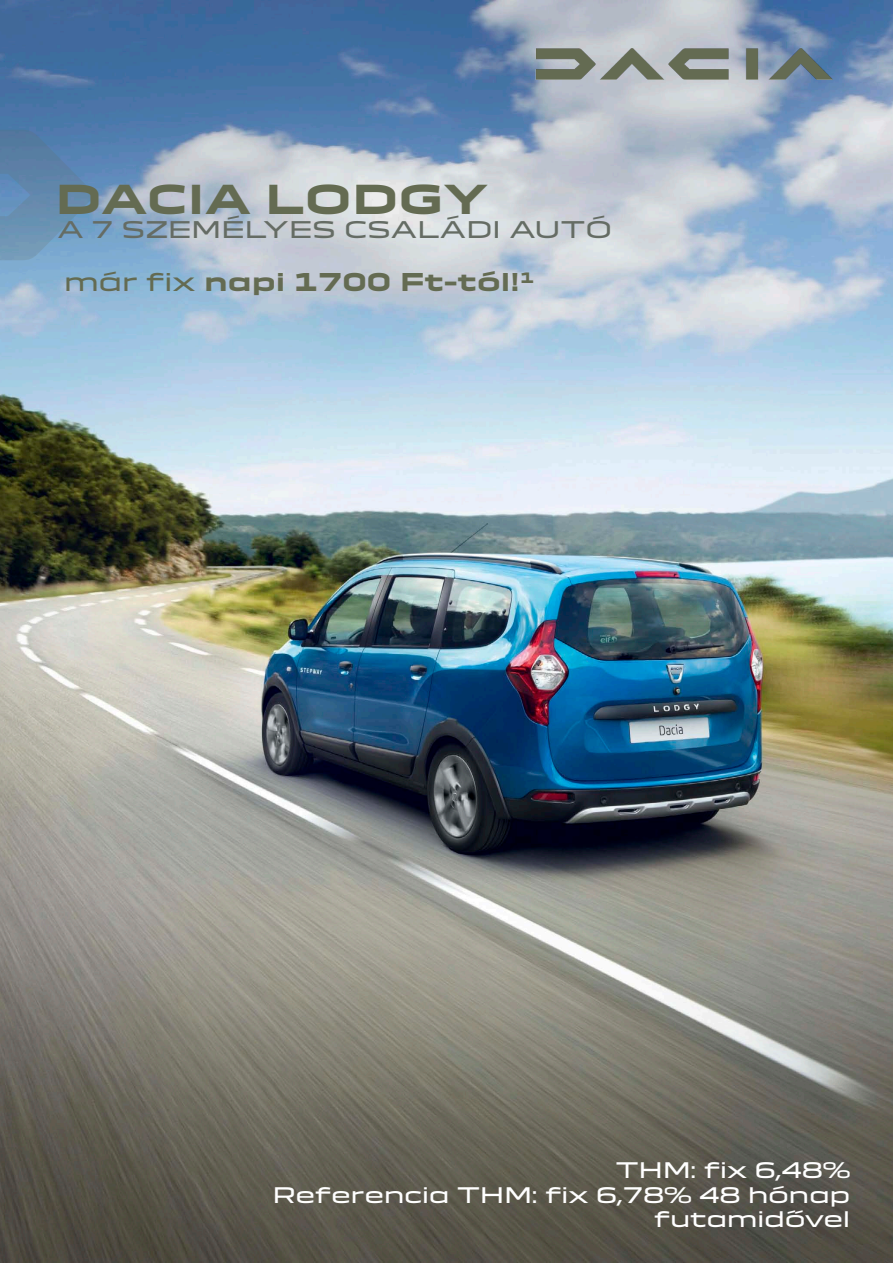
<style>
.page{position:relative;width:893px;height:1263px;background:#fff}
.page>*{position:absolute;margin:0;border:0;box-sizing:border-box;transform-origin:0 0}
.t1{font:700 39px "Dacia Block Extended";color:#646b52}
.t2{font:700 24px "Dacia Block Extended";color:#646b52}
.t3{font:22.5px "Dacia Block Extended";letter-spacing:-.005em;color:#656c64}
.t4{font:21px/24.6px "Dacia Block Extended";letter-spacing:-.02em;color:#fff;text-align:right}
.s1{font-weight:400}
</style>
<div class="page">
<img style="left:0;top:0;width:893px;height:1263px">
<img style="left:525px;top:43px;width:355px;height:68px">
<svg style="left:0;top:130px;width:94px;height:130px;background:#638cb3"></svg>
<h1 class="t1" style="left:55px;top:178px;width:434px">DACIA lodgy</h1>
<p class="t3" style="left:57px;top:212px;width:556px">A 7 személyes családi autÓ</p>
<p class="t2" style="left:64px;top:269px;width:472px"><span class="s1">már fix</span> napi 1700 Ft-tól!<sup>1</sup></p>
<p class="t4" style="left:272px;top:1159px;width:580px">THM : fix 6,48%<br>Referencia THM: fix 6,78% 48 hónap futamidővel</p>
</div>
